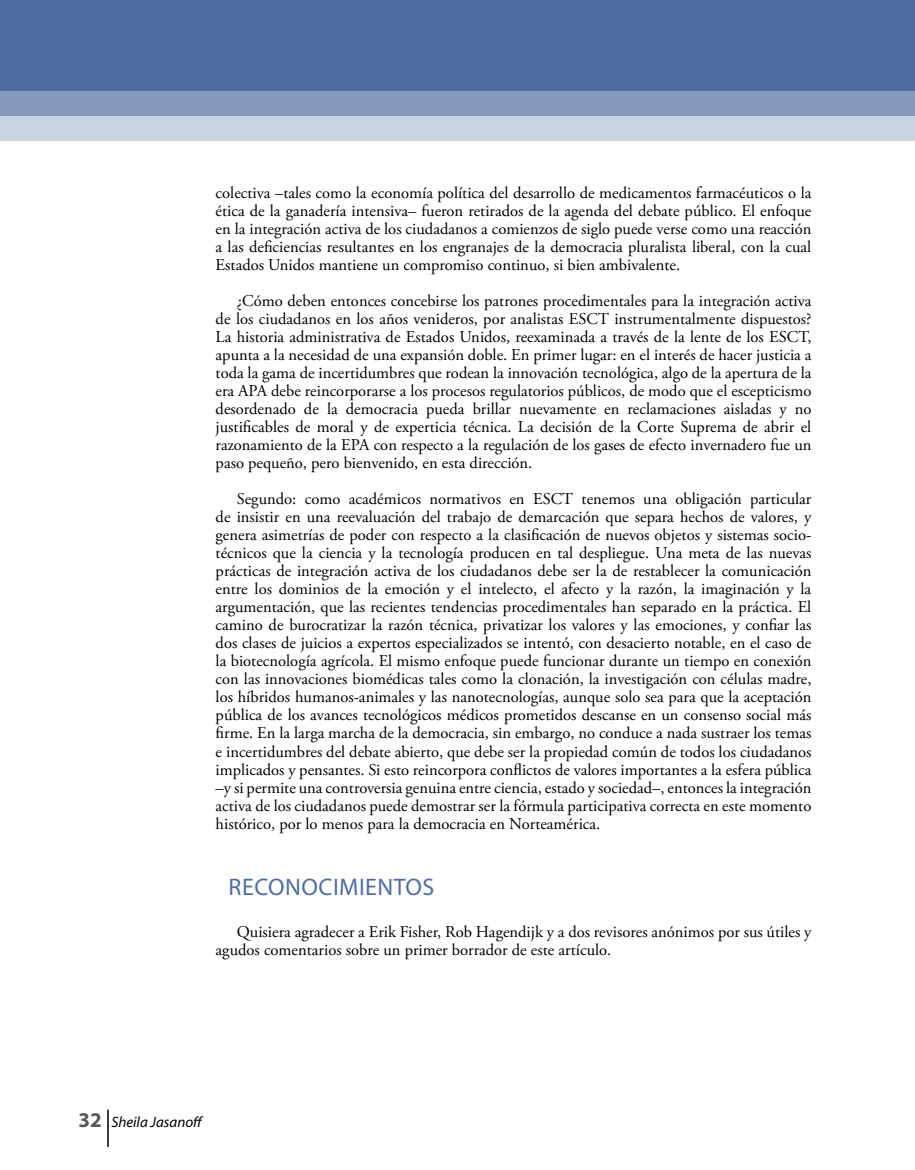
<style>
.page{position:relative;width:915px;height:1170px;background:#fff}
.page>*{position:absolute;margin:0;border:0;box-sizing:border-box;transform-origin:0 0}
.t1{font:24px "Myriad Pro";letter-spacing:.02em;color:#4f6e9f}
.t2{font:16.5px/18px "Adobe Garamond Pro";color:#000;text-align:justify}
.t3{font:italic 15px "Myriad Pro";color:#000}
.s1{font-weight:700;font-style:normal;font-size:21px;color:#58595b}
</style>
<div class="page">
<div style="left:0;top:63px;width:914px;height:77px;background:#cad3e2"></div>
<div style="left:0;top:38px;width:914px;height:78px;background:#8499bc"></div>
<hr style="left:107px;top:1109px;width:2px;height:37px;background:#000">
<div style="left:0;top:0;width:914px;height:90px;background:#4f6e9f"></div>
<p class="t2" style="left:215px;top:184px;width:597px">colectiva –tales como la economía política del desarrollo de medicamentos farmacéuticos o la ética de la ganadería intensiva– fueron retirados de la agenda del debate público. El enfoque en la integración activa de los ciudadanos a comienzos de siglo puede verse como una reacción a las deficiencias resultantes en los engranajes de la democracia pluralista liberal, con la cual Estados Unidos mantiene un compromiso continuo, si bien ambivalente.</p>
<p class="t2" style="left:215px;top:292px;width:597px;text-indent:21px">¿Cómo deben entonces concebirse los patrones procedimentales para la integración activa de los ciudadanos en los años venideros, por analistas ESCT instrumentalmente dispuestos?<br>La historia administrativa de Estados Unidos, reexaminada a través de la lente de los ESCT, apunta a la necesidad de una expansión doble. En primer lugar: en el interés de hacer justicia a toda la gama de incertidumbres que rodean la innovación tecnológica, algo de la apertura de la era APA debe reincorporarse a los procesos regulatorios públicos, de modo que el escepticismo desordenado de la democracia pueda brillar nuevamente en reclamaciones aisladas y no justificables de moral y de experticia técnica. La decisión de la Corte Suprema de abrir el razonamiento de la EPA con respecto a la regulación de los gases de efecto invernadero fue un paso pequeño, pero bienvenido, en esta dirección.</p>
<p class="t2" style="left:215px;top:490px;width:597px;text-indent:21px">Segundo: como académicos normativos en ESCT tenemos una obligación particular de insistir en una reevaluación del trabajo de demarcación que separa hechos de valores, y genera asimetrías de poder con respecto a la clasificación de nuevos objetos y sistemas socio&shy;técnicos que la ciencia y la tecnología producen en tal despliegue. Una meta de las nuevas prácticas de integración activa de los ciudadanos debe ser la de restablecer la comunicación entre los dominios de la emoción y el intelecto, el afecto y la razón, la imaginación y la argumentación, que las recientes tendencias procedimentales han separado en la práctica. El camino de burocratizar la razón técnica, privatizar los valores y las emociones, y confiar las dos clases de juicios a expertos especializados se intentó, con desacierto notable, en el caso de la biotecnología agrícola. El mismo enfoque puede funcionar durante un tiempo en conexión con las innovaciones biomédicas tales como la clonación, la investigación con células madre, los híbridos humanos-animales y las nanotecnologías, aunque solo sea para que la aceptación pública de los avances tecnológicos médicos prometidos descanse en un consenso social más firme. En la larga marcha de la democracia, sin embargo, no conduce a nada sustraer los temas e incertidumbres del debate abierto, que debe ser la propiedad común de todos los ciudadanos implicados y pensantes. Si esto reincorpora conflictos de valores importantes a la esfera pública –y si permite una controversia genuina entre ciencia, estado y sociedad–, entonces la integración activa de los ciudadanos puede demostrar ser la fórmula participativa correcta en este momento histórico, por lo menos para la democracia en Norteamérica.</p>
<h1 class="t1" style="left:228px;top:871px;width:207px">RECONOCIMIENTOS</h1>
<p class="t2" style="left:215px;top:922px;width:597px;text-indent:21px">Quisiera agradecer a Erik Fisher, Rob Hagendijk y a dos revisores anónimos por sus útiles y agudos comentarios sobre un primer borrador de este artículo.</p>
<p class="t3" style="left:79px;top:1112px;width:126px"><span class="s1">32</span> Sheila Jasanoff</p>
</div>
